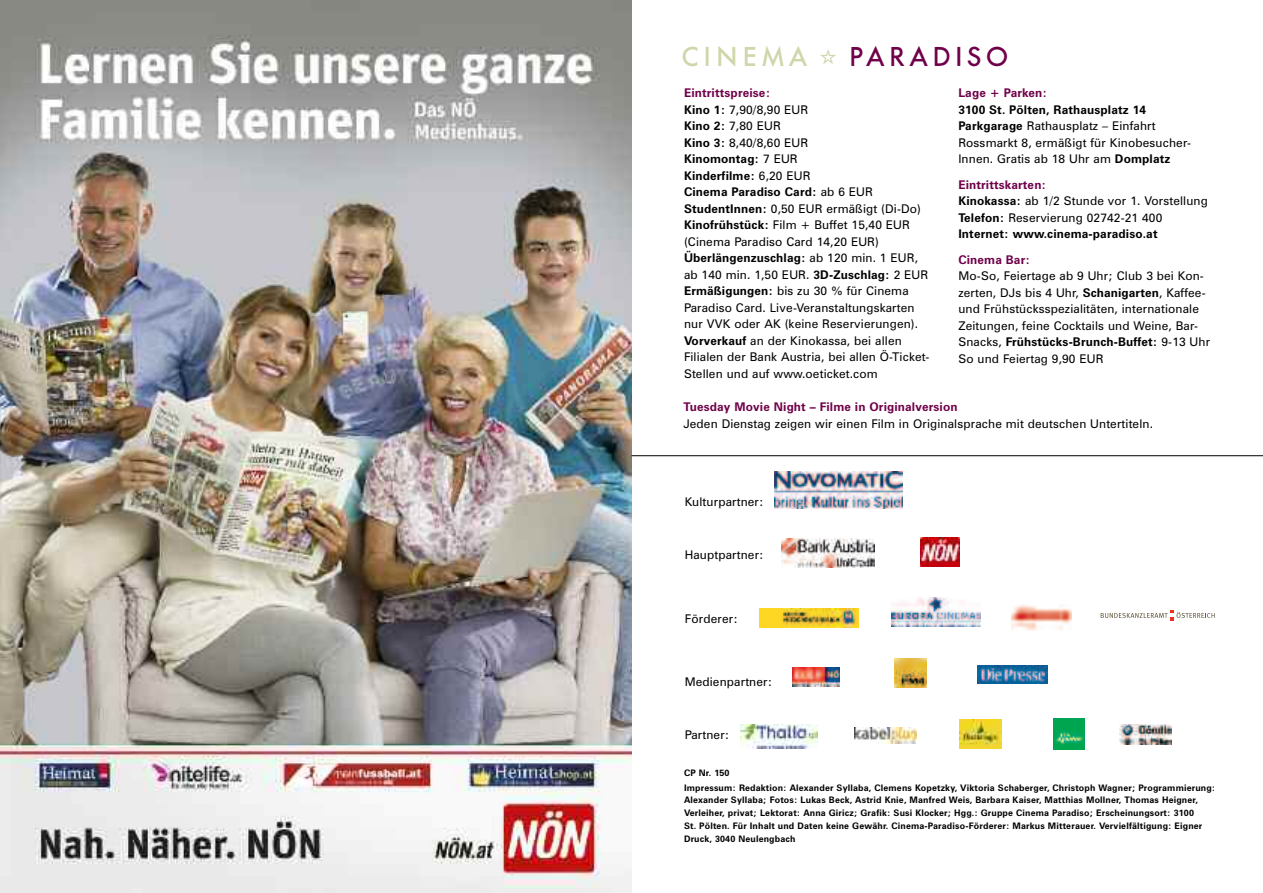
<style>
.page{position:relative;width:1263px;height:893px;background:#fff}
.page>*{position:absolute;margin:0;border:0;box-sizing:border-box;transform-origin:0 0}
.t1{font:500 27px "Futura BQ";letter-spacing:.17em;color:#6f0049}
.t2{font:500 27px "Futura BQ";letter-spacing:.21em;color:#ced6aa}
.t3{font:12px/16.5px "Zurich BT";letter-spacing:.01em;color:#000}
.t4{font:700 12px "Zurich BT";letter-spacing:.01em;color:#6f0049}
.t5{font:700 9px/12.8px "Zurich BT";letter-spacing:.015em;color:#000}
.s1{font-weight:700;color:#6f0049}
.s2{font-weight:700}
</style>
<div class="page">
<img style="left:0;top:0;width:631px;height:893px">
<svg style="left:1101px;top:611px;width:114px;height:9px"></svg>
<img style="left:921px;top:537px;width:39px;height:30px">
<img style="left:1011px;top:604px;width:61px;height:27px">
<img style="left:855px;top:727px;width:62px;height:16px">
<img style="left:781px;top:539px;width:94px;height:29px">
<img style="left:892px;top:598px;width:88px;height:28px">
<img style="left:760px;top:608px;width:99px;height:20px">
<img style="left:740px;top:724px;width:77px;height:24px">
<img style="left:895px;top:658px;width:31px;height:29px">
<img style="left:978px;top:665px;width:69px;height:18px">
<hr style="left:631px;top:455px;width:632px;height:1px;background:#000">
<img style="left:775px;top:471px;width:128px;height:38px">
<img style="left:792px;top:668px;width:48px;height:19px">
<img style="left:959px;top:719px;width:43px;height:30px">
<img style="left:1053px;top:719px;width:31px;height:31px">
<img style="left:1119px;top:724px;width:53px;height:20px">
<h1 class="t2" style="left:682px;top:41px;width:128px">CINEMA</h1>
<h1 class="t1" style="left:850px;top:41px;width:160px">PARADISO</h1>
<p class="t3" style="left:684px;top:86px;width:247px"><span class="s1">Eintrittspreise:<br></span><span class="s2">Kino 1:</span> 7,90/8,90 EUR<br><span class="s2">Kino 2:</span> 7,80 EUR<br><span class="s2">Kino 3:</span> 8,40/8,60 EUR<br><span class="s2">Kinomontag:</span> 7 EUR<br><span class="s2">Kinderfilme:</span> 6,20 EUR<br><span class="s2">Cinema Paradiso Card:</span> ab 6 EUR<br><span class="s2">StudentInnen:</span> 0,50 EUR ermäßigt (Di-Do)<br><span class="s2">Kinofrühstück:</span> Film + Buffet 15,40 EUR (Cinema Paradiso Card 14,20 EUR)<br><span class="s2">Überlängenzuschlag:</span> ab 120 min. 1 EUR, ab 140 min. 1,50 EUR. <span class="s2">3D-Zuschlag:</span> 2 EUR<br><span class="s2">Ermäßigungen:</span> bis zu 30 % für Cinema<br>Paradiso Card. Live-Veranstaltungskarten nur VVK oder AK (keine Reservierungen).<br><span class="s2">Vorverkauf</span> an der Kinokassa, bei allen<br>Filialen der Bank Austria, bei allen Ö-Ticket-<br>Stellen und auf www.oeticket.com</p>
<p class="t4" style="left:958px;top:88px;width:90px">Lage + Parken:</p>
<p class="t3" style="left:958px;top:102px;width:234px"><span class="s2">3100 St. Pölten, Rathausplatz 14<br>Parkgarage</span> Rathausplatz – Einfahrt Rossmarkt 8, ermäßigt für Kinobesucher-Innen. Gratis ab 18 Uhr am <span class="s2">Domplatz</span></p>
<p class="t3" style="left:958px;top:177px;width:251px"><span class="s1">Eintrittskarten:<br></span><span class="s2">Kinokassa:</span> ab 1/2 Stunde vor 1. Vorstellung <span class="s2">Telefon:</span> Reservierung 02742-21 400<br><span class="s2">Internet: www.cinema-paradiso.at</span></p>
<p class="t4" style="left:958px;top:255px;width:73px">Cinema Bar:</p>
<p class="t3" style="left:958px;top:269px;width:253px">Mo-So, Feiertage ab 9 Uhr; Club 3 bei Kon&shy;zerten, DJs bis 4 Uhr, <span class="s2">Schanigarten</span>, Kaffee&shy;und Frühstücksspezialitäten, internationale Zeitungen, feine Cocktails und Weine, Bar-Snacks, <span class="s2">Frühstücks-Brunch-Buffet:</span> 9-13 Uhr So und Feiertag 9,90 EUR</p>
<p class="t4" style="left:683px;top:402px;width:276px">Tuesday Movie Night – Filme in Originalversion</p>
<p class="t3" style="left:683px;top:416px;width:471px">Jeden Dienstag zeigen wir einen Film in Originalsprache mit deutschen Untertiteln.</p>
<p class="t3" style="left:685px;top:495px;width:80px">Kulturpartner:</p>
<p class="t3" style="left:685px;top:547px;width:81px">Hauptpartner:</p>
<p class="t3" style="left:685px;top:612px;width:55px">Förderer:</p>
<p class="t3" style="left:685px;top:675px;width:89px">Medienpartner:</p>
<p class="t3" style="left:685px;top:727px;width:46px">Partner:</p>
<p class="t5" style="left:684px;top:766px;width:533px;line-height:14.9px">CP Nr. 150<br>Impressum: Redaktion: Alexander Syllaba, Clemens Kopetzky, Viktoria Schaberger, Christoph Wagner; Programmierung:</p>
<p class="t5" style="left:684px;top:795px;width:520px">Alexander Syllaba; Fotos: Lukas Beck, Astrid Knie, Manfred Weis, Barbara Kaiser, Matthias Mollner, Thomas Heigner, Verleiher, privat; Lektorat: Anna Giricz; Grafik: Susi Klocker; Hgg.: Gruppe Cinema Paradiso; Erscheinungsort: 3100<br>St. Pölten. Für Inhalt und Daten keine Gewähr. Cinema-Paradiso-Förderer: Markus Mitterauer. Vervielfältigung: Eigner Druck, 3040 Neulengbach</p>
</div>
